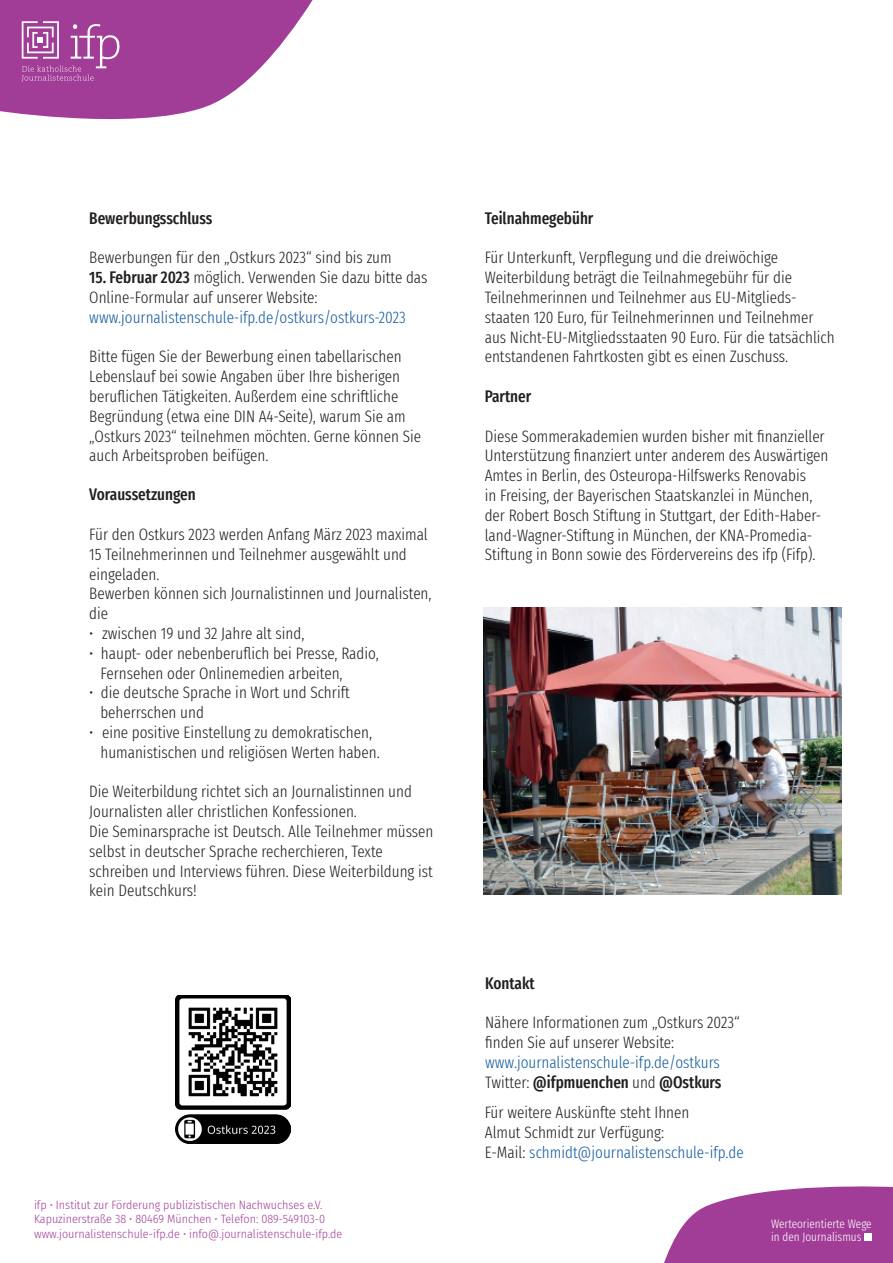
<style>
.page{position:relative;width:893px;height:1263px;background:#fff}
.page>*{position:absolute;margin:0;border:0;box-sizing:border-box;transform-origin:0 0}
.t1{font:300 extra-condensed 16.5px/19.8px "Fira Sans";color:#231f20}
.t2{font:300 extra-condensed 16.5px/19.8px "Fira Sans";color:#175d9e}
.t3{font:500 extra-condensed 16.5px "Fira Sans";color:#231f20}
.t4{font:300 extra-condensed 12.3px/13.2px "Fira Sans";color:#fff}
.t5{font:300 12px/14.4px "Fira Sans Condensed";color:#a13d96}
.s1{font-weight:500}
.s2{color:#231f20}
.s3{font-weight:500;color:#231f20}
.s4{color:#175d9e}
</style>
<div class="page">
<svg style="left:664px;top:1186px;width:229px;height:77px;background:#af5aa5"></svg>
<div style="left:864px;top:1233px;width:8px;height:8px;background:#fff"></div>
<svg style="left:0;top:0;width:313px;height:120px"></svg>
<img style="left:483px;top:607px;width:359px;height:287px">
<img style="left:175px;top:995px;width:115px;height:148px">
<p class="t3" style="left:89px;top:205px;width:125px">Bewerbungsschluss</p>
<p class="t1" style="left:89px;top:248px;width:304px">Bewerbungen für den „Ostkurs 2023“ sind bis zum</p>
<p class="t1" style="left:89px;top:267px;width:340px"><span class="s1">15. Februar 2023</span> möglich. Verwenden Sie dazu bitte das<br>Online-Formular auf unserer Website:</p>
<p class="t2" style="left:89px;top:307px;width:318px">www.journalistenschule-ifp.de/ostkurs/ostkurs-2023</p>
<p class="t1" style="left:89px;top:347px;width:333px">Bitte fügen Sie der Bewerbung einen tabellarischen Lebenslauf bei sowie Angaben über Ihre bisherigen berufichen Tätigkeiten. Außerdem eine schriftliche Begründung (etwa eine DIN A4-Seite), warum Sie am „Ostkurs 2023“ teilnehmen möchten. Gerne können Sie auch Arbeitsproben beifügen.</p>
<p class="t3" style="left:89px;top:481px;width:108px">Voraussetzungen</p>
<p class="t1" style="left:89px;top:524px;width:344px">Für den Ostkurs 2023 werden Anfang März 2023 maximal 15 Teilnehmerinnen und Teilnehmer ausgewählt und eingeladen.<br>Bewerben können sich Journalistinnen und Journalisten, die</p>
<p class="t1" style="left:89px;top:623px;width:217px">• zwischen 19 und 32 Jahre alt sind,</p>
<p class="t1" style="left:100px;top:643px;width:280px;text-indent:-11px">• haupt- oder nebenberuflich bei Presse, Radio,<br>Fernsehen oder Onlinemedien arbeiten,</p>
<p class="t1" style="left:100px;top:683px;width:251px;text-indent:-11px">• die deutsche Sprache in Wort und Schrift beherrschen und</p>
<p class="t1" style="left:100px;top:722px;width:281px;text-indent:-11px">• eine positive Einstellung zu demokratischen, humanistischen und religiösen Werten haben.</p>
<p class="t1" style="left:89px;top:782px;width:346px">Die Weiterbildung richtet sich an Journalistinnen und Journalisten aller christlichen Konfessionen.<br>Die Seminarsprache ist Deutsch. Alle Teilnehmer müssen selbst in deutscher Sprache recherchieren, Texte schreiben und Interviews führen. Diese Weiterbildung ist kein Deutschkurs!</p>
<p class="t5" style="left:34px;top:1197px;width:310px">ifp • Institut zur Förderung publizistischen Nachwuchses e.V.<br>Kapuzinerstraße 38 • 80469 München • Telefon: 089-549103-0 www.journalistenschule-ifp.de • info@.journalistenschule-ifp.de</p>
<p class="t3" style="left:485px;top:205px;width:110px">Teilnahmegebühr</p>
<p class="t1" style="left:485px;top:248px;width:352px">Für Unterkunft, Verpflegung und die dreiwöchige Weiterbildung beträgt die Teilnahmegebühr für die Teilnehmerinnen und Teilnehmer aus EU-Mitglieds&shy;staaten 120 Euro, für Teilnehmerinnen und Teilnehmer aus Nicht-EU-Mitgliedsstaaten 90 Euro. Für die tatsächlich entstandenen Fahrtkosten gibt es einen Zuschuss.</p>
<p class="t3" style="left:485px;top:383px;width:48px">Partner</p>
<p class="t1" style="left:485px;top:426px;width:345px">Diese Sommerakademien wurden bisher mit finanzieller Unterstützung finanziert unter anderem des Auswärtigen Amtes in Berlin, des Osteuropa-Hilfswerks Renovabis<br>in Freising, der Bayerischen Staatskanzlei in München, der Robert Bosch Stiftung in Stuttgart, der Edith-Haber&shy;land-Wagner-Stiftung in München, der KNA-Promedia-Stiftung in Bonn sowie des Fördervereins des ifp (Fifp).</p>
<p class="t3" style="left:485px;top:970px;width:51px">Kontakt</p>
<p class="t1" style="left:485px;top:1013px;width:256px">Nähere Informationen zum „Ostkurs 2023“ finden Sie auf unserer Website:</p>
<p class="t2" style="left:485px;top:1052px;width:238px">www.journalistenschule-ifp.de/ostkurs<br><span class="s2">Twitter:</span> <span class="s3">@ifpmuenchen</span> <span class="s2">und</span> <span class="s3">@Ostkurs</span></p>
<p class="t1" style="left:485px;top:1102px;width:260px">Für weitere Auskünfte steht Ihnen<br>Almut Schmidt zur Verfügung:<br>E-Mail: <span class="s4">schmidt@journalistenschule-ifp.de</span></p>
<p class="t4" style="left:771px;top:1217px;width:102px">Werteorientierte Wege in den Journalismus</p>
</div>
